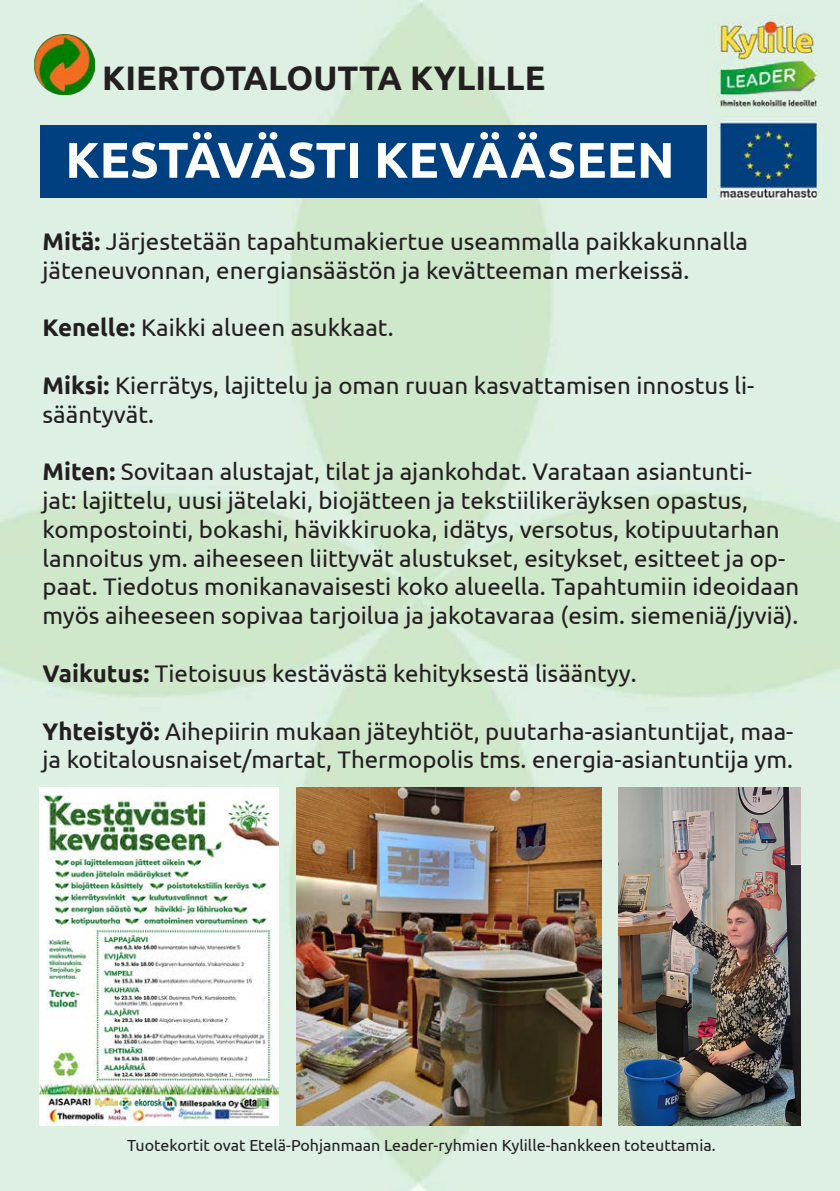
<style>
.page{position:relative;width:840px;height:1191px;background:#fff}
.page>*{position:absolute;margin:0;border:0;box-sizing:border-box;transform-origin:0 0}
.t1{font:700 50px "Ubuntu";color:#fff}
.t2{font:700 34px "Ubuntu";color:#231f20}
.t3{font:24px/28.8px "Ubuntu";color:#231f20}
.t4{font:16px "Ubuntu";color:#231f20}
.s1{font-weight:700}
</style>
<div class="page">
<img style="left:0;top:1px;width:839px;height:1190px">
<div style="left:40px;top:125px;width:666px;height:73px;background:#004080"></div>
<img style="left:34px;top:35px;width:60px;height:60px">
<img style="left:40px;top:788px;width:238px;height:337px">
<img style="left:296px;top:788px;width:304px;height:337px">
<img style="left:618px;top:788px;width:181px;height:337px">
<p class="t2" style="left:102px;top:57px;width:444px">KIERTOTALOUTTA KYLILLE</p>
<p class="t1" style="left:65px;top:130px;width:610px">KESTÄVÄSTI KEVÄÄSEEN</p>
<p class="t3" style="left:43px;top:226px;width:706px"><span class="s1">Mitä:</span> Järjestetään tapahtumakiertue useammalla paikkakunnalla jäteneuvonnan, energiansäästön ja kevätteeman merkeissä.</p>
<p class="t3" style="left:43px;top:312px;width:352px"><span class="s1">Kenelle:</span> Kaikki alueen asukkaat.</p>
<p class="t3" style="left:43px;top:370px;width:713px"><span class="s1">Miksi:</span> Kierrätys, lajittelu ja oman ruuan kasvattamisen innostus li&shy;sääntyvät.</p>
<p class="t3" style="left:43px;top:456px;width:758px"><span class="s1">Miten:</span> Sovitaan alustajat, tilat ja ajankohdat. Varataan asiantunti-<br>jat: lajittelu, uusi jätelaki, biojätteen ja tekstiilikeräyksen opastus, kompostointi, bokashi, hävikkiruoka, idätys, versotus, kotipuutarhan lannoitus ym. aiheeseen liittyvät alustukset, esitykset, esitteet ja op&shy;paat. Tiedotus monikanavaisesti koko alueella. Tapahtumiin ideoidaan myös aiheeseen sopivaa tarjoilua ja jakotavaraa (esim. siemeniä/jyviä).</p>
<p class="t3" style="left:43px;top:658px;width:595px"><span class="s1">Vaikutus:</span> Tietoisuus kestävästä kehityksestä lisääntyy.</p>
<p class="t3" style="left:43px;top:716px;width:752px"><span class="s1">Yhteistyö:</span> Aihepiirin mukaan jäteyhtiöt, puutarha-asiantuntijat, maa&shy;ja kotitalousnaiset/martat, Thermopolis tms. energia-asiantuntija ym.</p>
<p class="t4" style="left:127px;top:1135px;width:590px">Tuotekortit ovat Etelä-Pohjanmaan Leader-ryhmien Kylille-hankkeen toteuttamia.</p>
</div>
